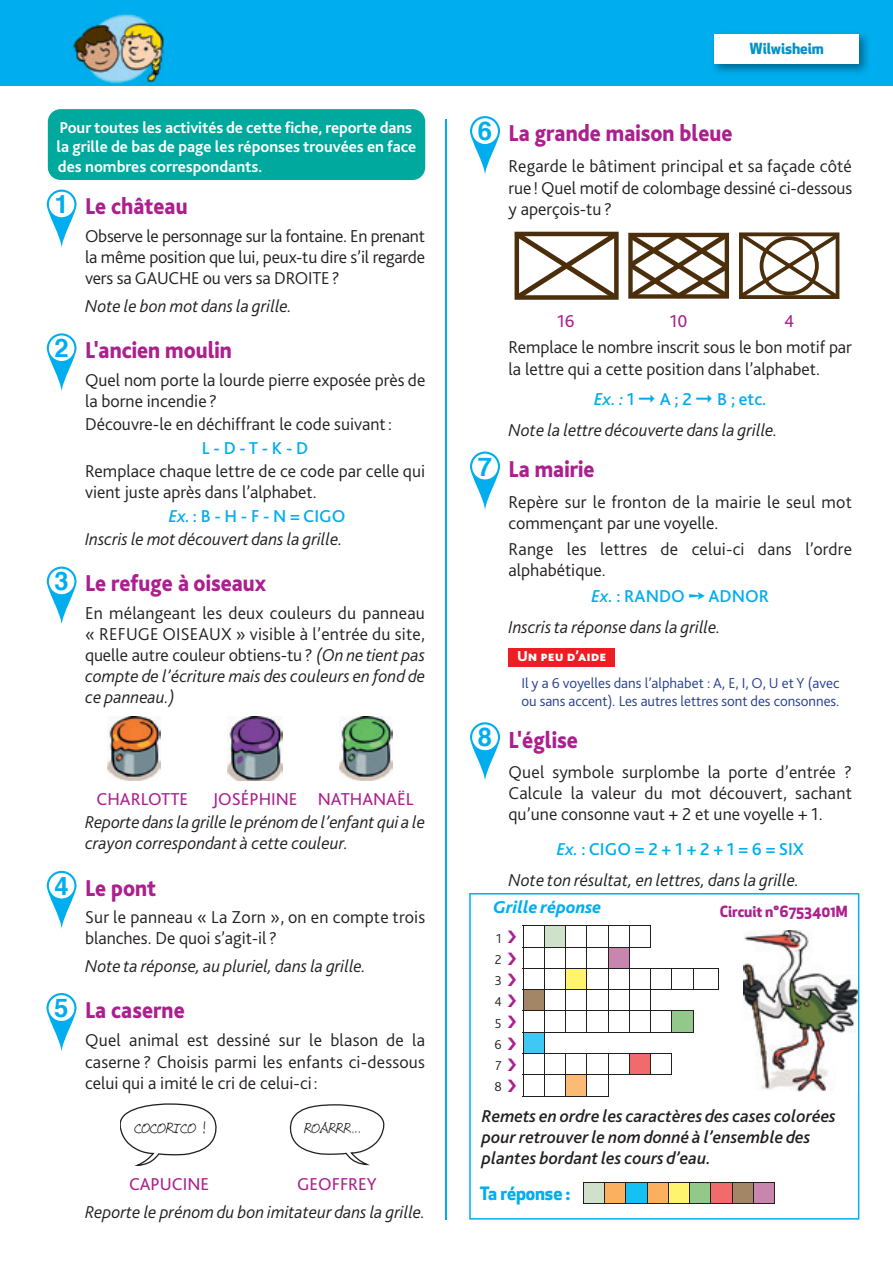
<style>
.page{position:relative;width:893px;height:1263px;background:#fff}
.page>*{position:absolute;margin:0;border:0;box-sizing:border-box;transform-origin:0 0}
.t1{font:700 25.8px "Helvetica";color:#00aeef}
.t2{font:700 25.5px "Helvetica";color:#00aeef}
.t3{font:800 24.3px "Bliss 2";color:#ab208e;scale:.9 1}
.t4{font:800 24px "Bliss 2";color:#ab208e;scale:.9 1}
.t5{font:300 18px/21px "Bliss 2";color:#231f20}
.t6{font:italic 300 18px/30.6px "Bliss 2";color:#231f20}
.t7{font:italic 500 18px/21px "Bliss 2";color:#231f20}
.t8{font:18px "Bliss 2";color:#ab208e}
.t9{font:italic 800 18px "Bliss 2";color:#00aeef}
.t10{font:700 18px "Apex New";letter-spacing:-.005em;color:#00aeef}
.t11{font:500 18px "Bliss 2";color:#00aeef}
.t12{font:700 16.5px/19.5px "Bliss 2";color:#fff}
.t13{font:15.75px "Jeff Script";color:#231f20}
.t14{font:15.3px "Jeff Script";color:#231f20}
.t15{font:300 15px/18px "Bliss 2";letter-spacing:-.005em;color:#253f8e}
.t16{font:700 15px "Apex New";letter-spacing:-.005em;color:#ab208e}
.t17{font:800 15px "Bliss 2";color:#fff}
.t18{font:700 15px "Apex New";letter-spacing:-.005em;color:#0092c8}
.t19{font:300 13.5px/21.3px "Bliss 2";color:#231f20;text-align:justify}
.s1{font-weight:500;color:#00aeef}
.s2{font-weight:500;font-style:normal;color:#00aeef}
.s3{font-style:italic}
.s4{color:#00aeef}
</style>
<div class="page">
<div style="left:0;top:0;width:893px;height:85px;background:#00aeef"></div>
<img style="left:713px;top:33px;width:155px;height:40px">
<div style="left:714px;top:34px;width:145px;height:30px;background:#fff"></div>
<div style="left:509px;top:648px;width:106px;height:18px;background:#ee1d23"></div>
<svg style="left:514px;top:232px;width:105px;height:68px"></svg>
<svg style="left:628px;top:232px;width:212px;height:67px"></svg>
<svg style="left:470px;top:116px;width:30px;height:59px"></svg>
<div style="left:472px;top:118px;width:26px;height:26px;background:#fff;border-radius:50%"></div>
<svg style="left:470px;top:451px;width:30px;height:60px"></svg>
<div style="left:472px;top:454px;width:26px;height:25px;background:#fff;border-radius:50%"></div>
<svg style="left:470px;top:722px;width:30px;height:60px"></svg>
<div style="left:472px;top:724px;width:26px;height:26px;background:#fff;border-radius:50%"></div>
<svg style="left:469px;top:893px;width:390px;height:326px"></svg>
<hr style="left:445px;top:119px;width:1px;height:1100px;background:#00aeef">
<img style="left:108px;top:717px;width:52px;height:64px">
<img style="left:228px;top:717px;width:55px;height:64px">
<img style="left:339px;top:717px;width:53px;height:64px">
<svg style="left:120px;top:1103px;width:97px;height:63px"></svg>
<svg style="left:289px;top:1104px;width:96px;height:62px"></svg>
<svg style="left:47px;top:190px;width:30px;height:58px"></svg>
<div style="left:49px;top:192px;width:25px;height:25px;background:#fff;border-radius:50%"></div>
<svg style="left:47px;top:333px;width:30px;height:59px"></svg>
<div style="left:49px;top:335px;width:25px;height:26px;background:#fff;border-radius:50%"></div>
<svg style="left:47px;top:567px;width:30px;height:58px"></svg>
<div style="left:49px;top:569px;width:25px;height:25px;background:#fff;border-radius:50%"></div>
<svg style="left:47px;top:871px;width:30px;height:59px"></svg>
<div style="left:49px;top:873px;width:25px;height:25px;background:#fff;border-radius:50%"></div>
<svg style="left:46px;top:993px;width:31px;height:59px"></svg>
<div style="left:49px;top:995px;width:25px;height:26px;background:#fff;border-radius:50%"></div>
<img style="left:60px;top:14px;width:114px;height:72px">
<div style="left:48px;top:109px;width:377px;height:71px;background:#00a99d;border-radius:13px"></div>
<img style="left:743px;top:930px;width:115px;height:161px">
<div style="left:480px;top:1177px;width:98px;height:32px;background:#fff"></div>
<svg style="left:523px;top:925px;width:196px;height:171px"></svg>
<div style="left:583px;top:1176px;width:230px;height:34px;background:#fff"></div>
<svg style="left:583px;top:1182px;width:192px;height:22px;background:#aa9c7d"></svg>
<svg style="left:508px;top:931px;width:8px;height:12px"></svg>
<svg style="left:508px;top:952px;width:8px;height:13px"></svg>
<svg style="left:508px;top:973px;width:8px;height:13px"></svg>
<svg style="left:508px;top:994px;width:8px;height:13px"></svg>
<svg style="left:508px;top:1016px;width:8px;height:12px"></svg>
<svg style="left:508px;top:1037px;width:8px;height:13px"></svg>
<svg style="left:508px;top:1058px;width:8px;height:13px"></svg>
<svg style="left:508px;top:1079px;width:8px;height:13px"></svg>
<p class="t12" style="left:56px;top:117px;width:361px">Pour toutes les activités de cette fiche, reporte dans la grille de bas de page les réponses trouvées en face des nombres correspondants.</p>
<h2 class="t2" style="left:54px;top:184px;width:16px">1</h2>
<h2 class="t2" style="left:54px;top:328px;width:16px">2</h2>
<h2 class="t2" style="left:54px;top:561px;width:16px">3</h2>
<h3 class="t4" style="left:85px;top:191px;width:116px">Le château</h3>
<p class="t5" style="left:85px;top:225px;width:342px;text-align:justify">Observe le personnage sur la fontaine. En prenant la même position que lui, peux-tu dire s’il regarde vers sa GAUCHE ou vers sa DROITE ?</p>
<p class="t6" style="left:85px;top:290px;width:208px">Note le bon mot dans la grille.</p>
<h3 class="t4" style="left:85px;top:335px;width:165px">L'ancien moulin</h3>
<p class="t5" style="left:85px;top:369px;width:342px">Quel nom porte la lourde pierre exposée près de la borne incendie ?</p>
<p class="t5" style="left:85px;top:413px;width:308px">Découvre-le en déchiffrant le code suivant :</p>
<p class="t11" style="left:202px;top:436px;width:108px">L - D - T - K - D</p>
<p class="t5" style="left:85px;top:460px;width:342px">Remplace chaque lettre de ce code par celle qui vient juste après dans l’alphabet.</p>
<p class="t6" style="left:85px;top:503px;width:262px;line-height:23.4px;text-align:right"><span class="s1">Ex.</span> <span class="s2">: B - H - F - N = CIGO<br></span>Inscris le mot découvert dans la grille.</p>
<h3 class="t4" style="left:85px;top:568px;width:203px">Le refuge à oiseaux</h3>
<p class="t5" style="left:85px;top:602px;width:342px;text-align:justify">En mélangeant les deux couleurs du panneau « REFUGE OISEAUX » visible à l’entrée du site, quelle autre couleur obtiens-tu ? <span class="s3">(On ne tient pas compte de l’écriture mais des couleurs en fond de ce panneau.)</span></p>
<h2 class="t2" style="left:54px;top:865px;width:16px">4</h2>
<h1 class="t1" style="left:54px;top:987px;width:16px">5</h1>
<p class="t8" style="left:97px;top:788px;width:93px">CHARLOTTE</p>
<p class="t8" style="left:213px;top:788px;width:202px">JOSÉPHINE NATHANAËL</p>
<p class="t6" style="left:85px;top:811px;width:341px;line-height:21px">Reporte dans la grille le prénom de l’enfant qui a le crayon correspondant à cette couleur.</p>
<h3 class="t4" style="left:85px;top:873px;width:80px">Le pont</h3>
<p class="t5" style="left:85px;top:906px;width:342px">Sur le panneau « La Zorn », on en compte trois blanches. De quoi s’agit-il ?</p>
<p class="t6" style="left:85px;top:950px;width:282px">Note ta réponse, au pluriel, dans la grille.</p>
<h3 class="t4" style="left:85px;top:995px;width:112px">La caserne</h3>
<p class="t5" style="left:85px;top:1029px;width:341px;text-align:justify">Quel animal est dessiné sur le blason de la caserne ? Choisis parmi les enfants ci-dessous celui qui a imité le cri de celui-ci :</p>
<p class="t13" style="left:134px;top:1117px;width:73px">COCORICO !</p>
<p class="t14" style="left:304px;top:1117px;width:58px">ROARRR…</p>
<p class="t8" style="left:129px;top:1173px;width:82px">CAPUCINE</p>
<p class="t8" style="left:297px;top:1173px;width:81px">GEOFFREY</p>
<p class="t6" style="left:85px;top:1196px;width:342px">Reporte le prénom du bon imitateur dans la grille.</p>
<p class="t18" style="left:749px;top:38px;width:76px">Wilwisheim</p>
<h1 class="t1" style="left:478px;top:110px;width:16px">6</h1>
<h3 class="t4" style="left:509px;top:119px;width:250px">La grande maison bleue</h3>
<p class="t5" style="left:509px;top:155px;width:345px;text-align:justify">Regarde le bâtiment principal et sa façade côté rue ! Quel motif de colombage dessiné ci-dessous y aperçois-tu ?</p>
<h1 class="t1" style="left:478px;top:446px;width:16px">7</h1>
<h1 class="t1" style="left:478px;top:716px;width:16px">8</h1>
<p class="t8" style="left:557px;top:310px;width:19px">16</p>
<p class="t8" style="left:670px;top:310px;width:19px">10</p>
<p class="t8" style="left:784px;top:310px;width:12px">4</p>
<p class="t5" style="left:509px;top:336px;width:345px">Remplace le nombre inscrit sous le bon motif par la lettre qui a cette position dans l’alphabet.</p>
<p class="t6" style="left:509px;top:383px;width:270px;text-indent:86px"><span class="s1">Ex. :</span> <span class="s2">1</span> <span class="s4">➞</span> <span class="s2">A ; 2</span> <span class="s4">➞</span> <span class="s2">B ; etc.<br></span>Note la lettre découverte dans la grille.</p>
<h3 class="t4" style="left:509px;top:454px;width:97px">La mairie</h3>
<p class="t5" style="left:509px;top:491px;width:345px">Repère sur le fronton de la mairie le seul mot commençant par une voyelle.</p>
<p class="t5" style="left:509px;top:538px;width:345px">Range les lettres de celui-ci dans l’ordre alphabétique.</p>
<p class="t6" style="left:509px;top:581px;width:262px;text-indent:83px"><span class="s1">Ex.</span> <span class="s2">: RANDO</span> <span class="s4">➙</span> <span class="s2">ADNOR<br></span>Inscris ta réponse dans la grille.</p>
<p class="t17" style="left:517px;top:646px;width:91px">UN PEU D’AIDE</p>
<p class="t15" style="left:521px;top:674px;width:320px">Il y a 6 voyelles dans l’alphabet : A, E, I, O, U et Y (avec ou sans accent). Les autres lettres sont des consonnes.</p>
<h3 class="t3" style="left:509px;top:724px;width:79px">L'église</h3>
<p class="t5" style="left:509px;top:761px;width:345px;text-align:justify">Quel symbole surplombe la porte d’entrée ?<br>Calcule la valeur du mot découvert, sachant qu’une consonne vaut + 2 et une voyelle + 1.</p>
<p class="t6" style="left:509px;top:833px;width:297px;text-align:right"><span class="s1">Ex.</span> <span class="s2">: CIGO = 2 + 1 + 2 + 1 = 6 = SIX<br></span>Note ton résultat, en lettres, dans la grille.</p>
<p class="t9" style="left:493px;top:896px;width:110px">Grille réponse</p>
<p class="t19" style="left:494px;top:927px;width:9px">1<br>2<br>3<br>4<br>5<br>6<br>7<br>8</p>
<p class="t16" style="left:720px;top:900px;width:129px">Circuit n°6753401M</p>
<p class="t7" style="left:482px;top:1105px;width:355px">Remets en ordre les caractères des cases colorées pour retrouver le nom donné à l’ensemble des plantes bordant les cours d’eau.</p>
<p class="t10" style="left:480px;top:1180px;width:92px">Ta réponse :</p>
</div>
